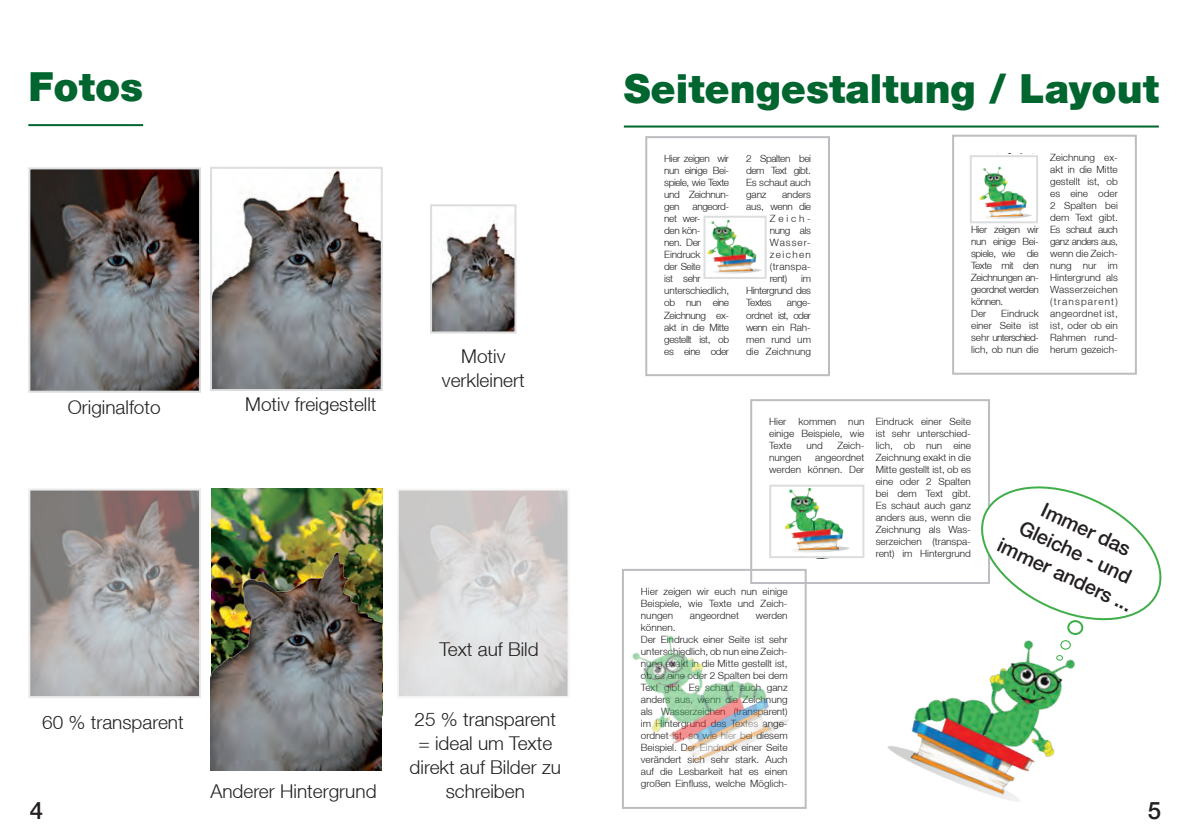
<style>
.page{position:relative;width:1191px;height:840px;background:#fff}
.page>*{position:absolute;margin:0;border:0;box-sizing:border-box;transform-origin:0 0}
.t1{font:900 40px "Helvetica Neue LT";color:#00652e}
.t2{font:500 24px "Helvetica Neue LT";color:#231f20}
.t3{font:500 20px/25px "Helvetica Neue LT";color:#231f20;text-align:center}
.t4{font:300 19px/24px "Helvetica Neue LT";color:#231f20;text-align:center}
.t5{font:300 10px/12px "Helvetica Neue LT";color:#231f20;text-align:justify}
.t6{font:300 10px/12px "Helvetica Neue LT";letter-spacing:-.04em;color:#231f20}
.t7{font:300 10px "Helvetica Neue LT";letter-spacing:.03em;color:#231f20}
.t8{font:300 10px "Helvetica Neue LT";letter-spacing:.135em;color:#231f20}
</style>
<div class="page">
<div style="left:750px;top:399px;width:240px;height:184px;border:2px solid #bcbdc0"></div>
<div style="left:622px;top:568px;width:184px;height:240px;border:2px solid #bcbdc0"></div>
<hr style="left:624px;top:125px;width:534px;height:2px;background:#00652e">
<div style="left:645px;top:136px;width:185px;height:240px;border:2px solid #bcbdc0"></div>
<div style="left:952px;top:135px;width:184px;height:239px;border:2px solid #bcbdc0"></div>
<svg style="left:969px;top:476px;width:193px;height:145px"></svg>
<img style="left:707px;top:219px;width:54px;height:54px">
<div style="left:703px;top:216px;width:63px;height:63px;border:2px solid #dcdddf"></div>
<img style="left:979px;top:166px;width:52px;height:52px">
<div style="left:969px;top:155px;width:69px;height:68px;border:2px solid #dcdddf"></div>
<img style="left:784px;top:487px;width:65px;height:65px">
<div style="left:769px;top:484px;width:95px;height:73px;border:2px solid #dcdddf"></div>
<img style="left:622px;top:603px;width:167px;height:174px">
<img style="left:887px;top:605px;width:201px;height:196px">
<hr style="left:28px;top:124px;width:115px;height:2px;background:#00652e">
<img style="left:31px;top:170px;width:167px;height:219px">
<div style="left:28px;top:167px;width:173px;height:225px;border:2px solid #dcdddf"></div>
<img style="left:31px;top:491px;width:167px;height:203px">
<div style="left:28px;top:488px;width:173px;height:209px;border:2px solid #dcdddf"></div>
<img style="left:213px;top:170px;width:167px;height:218px">
<div style="left:210px;top:167px;width:173px;height:224px;border:2px solid #dcdddf"></div>
<img style="left:433px;top:217px;width:80px;height:113px">
<div style="left:430px;top:204px;width:86px;height:129px;border:2px solid #dcdddf"></div>
<img style="left:400px;top:491px;width:166px;height:203px">
<div style="left:397px;top:488px;width:172px;height:209px;border:2px solid #dcdddf"></div>
<img style="left:211px;top:488px;width:172px;height:227px">
<img style="left:211px;top:514px;width:170px;height:256px">
<h1 class="t1" style="left:28px;top:63px;width:116px">Fotos</h1>
<h3 class="t4" style="left:442px;top:344px;width:84px">Motiv verkleinert</h3>
<h1 class="t1" style="left:624px;top:65px;width:536px">Seitengestaltung / Layout</h1>
<p class="t5" style="left:664px;top:152px;width:66px">Hier zeigen wir nun einige Bei&shy;spiele, wie Texte und Zeichnun&shy;gen</p>
<p class="t6" style="left:664px;top:200px;width:66px;text-indent:28px">angeord&shy;net wer-<br>den kön-<br>nen. Der<br>Eindruck<br>der Seite<br>ist sehr unterschiedlich, ob nun eine<br>Zeichnung ex&shy;akt in die Mitte gestellt ist, ob es eine oder</p>
<p class="t5" style="left:746px;top:152px;width:66px">2 Spalten bei dem Text gibt.<br>Es schaut auch ganz</p>
<p class="t5" style="left:782px;top:188px;width:30px">anders</p>
<p class="t6" style="left:746px;top:200px;width:66px">aus, wenn die</p>
<p class="t5" style="left:770px;top:212px;width:42px">Zeich-</p>
<p class="t5" style="left:770px;top:224px;width:42px">nung als</p>
<p class="t5" style="left:770px;top:236px;width:43px">Wasser-</p>
<p class="t8" style="left:770px;top:248px;width:43px">zeichen</p>
<p class="t7" style="left:770px;top:260px;width:42px">(transpa-</p>
<p class="t5" style="left:770px;top:272px;width:19px">rent)</p>
<p class="t5" style="left:746px;top:272px;width:66px;text-indent:55px">im Hintergrund des Textes</p>
<p class="t5" style="left:746px;top:296px;width:66px;text-indent:41px">ange&shy;ordnet ist, oder wenn ein Rah&shy;men rund um die Zeichnung</p>
<p class="t6" style="left:971px;top:223px;width:69px">Hier zeigen wir nun einige Bei&shy;spiele, wie die<br>Texte mit den<br>Zeichnungen an&shy;geordnet werden können.<br>Der</p>
<p class="t5" style="left:971px;top:307px;width:69px;text-indent:30px">Eindruck einer Seite ist sehr unterschied&shy;lich, ob nun die</p>
<p class="t5" style="left:1050px;top:151px;width:69px">Zeichnung ex&shy;akt in die Mitte gestellt ist, ob es eine oder 2 Spalten bei dem Text gibt.<br>Es schaut auch ganz anders aus, wenn die Zeich&shy;nung nur im Hintergrund als Wasserzeichen (transparent) angeordnet ist, ist, oder ob ein Rahmen rund&shy;herum gezeich-</p>
<h3 class="t4" style="left:68px;top:395px;width:94px">Originalfoto</h3>
<h3 class="t4" style="left:245px;top:391px;width:133px">Motiv freigestellt</h3>
<p class="t5" style="left:875px;top:415px;width:97px">Eindruck einer Seite ist sehr unterschied&shy;lich, ob nun eine Zeichnung exakt in die Mitte gestellt ist, ob es eine oder 2 Spalten bei dem Text gibt.<br>Es schaut auch ganz anders aus, wenn die Zeichnung als Was&shy;serzeichen (transpa&shy;rent) im Hintergrund</p>
<p class="t5" style="left:769px;top:415px;width:97px">Hier kommen nun einige Beispiele, wie Texte</p>
<p class="t5" style="left:806px;top:439px;width:18px">und</p>
<p class="t5" style="left:837px;top:439px;width:29px">Zeich-</p>
<p class="t5" style="left:769px;top:451px;width:97px;text-align:right">angeordnet<br>werden können. Der</p>
<p class="t5" style="left:769px;top:451px;width:34px">nungen</p>
<h3 class="t3" style="left:1025px;top:486px;width:147px;rotate:25deg">Immer das<br>Gleiche - und immer anders ...</h3>
<p class="t5" style="left:641px;top:585px;width:148px">Hier zeigen wir euch nun einige Beispiele, wie Texte und Zeich&shy;nungen</p>
<p class="t5" style="left:690px;top:609px;width:51px">angeordnet</p>
<p class="t5" style="left:756px;top:609px;width:33px">werden</p>
<p class="t5" style="left:641px;top:621px;width:148px;text-align:left">können.<br>Der Eindruck einer Seite ist sehr unterschiedlich, ob nun eine Zeich&shy;nung exakt in die Mitte gestellt ist, ob es eine oder 2 Spalten bei dem<br>Text gibt. Es schaut auch ganz anders aus, wenn die Zeichnung als Wasserzeichen (transparent) im Hintergrund des Textes ange&shy;ordnet ist, so wie hier bei diesem<br>Beispiel. Der Eindruck einer Seite verändert sich sehr stark. Auch auf die Lesbarkeit hat es einen großen Einfluss, welche Möglich-</p>
<h3 class="t4" style="left:439px;top:636px;width:101px">Text auf Bild</h3>
<h3 class="t4" style="left:409px;top:706px;width:153px">25 % transparent = ideal um Texte direkt auf Bilder zu schreiben</h3>
<h3 class="t4" style="left:42px;top:709px;width:143px">60 % transparent</h3>
<h3 class="t4" style="left:210px;top:778px;width:168px">Anderer Hintergrund</h3>
<h2 class="t2" style="left:30px;top:795px;width:15px">4</h2>
<h2 class="t2" style="left:1147px;top:795px;width:15px">5</h2>
</div>
